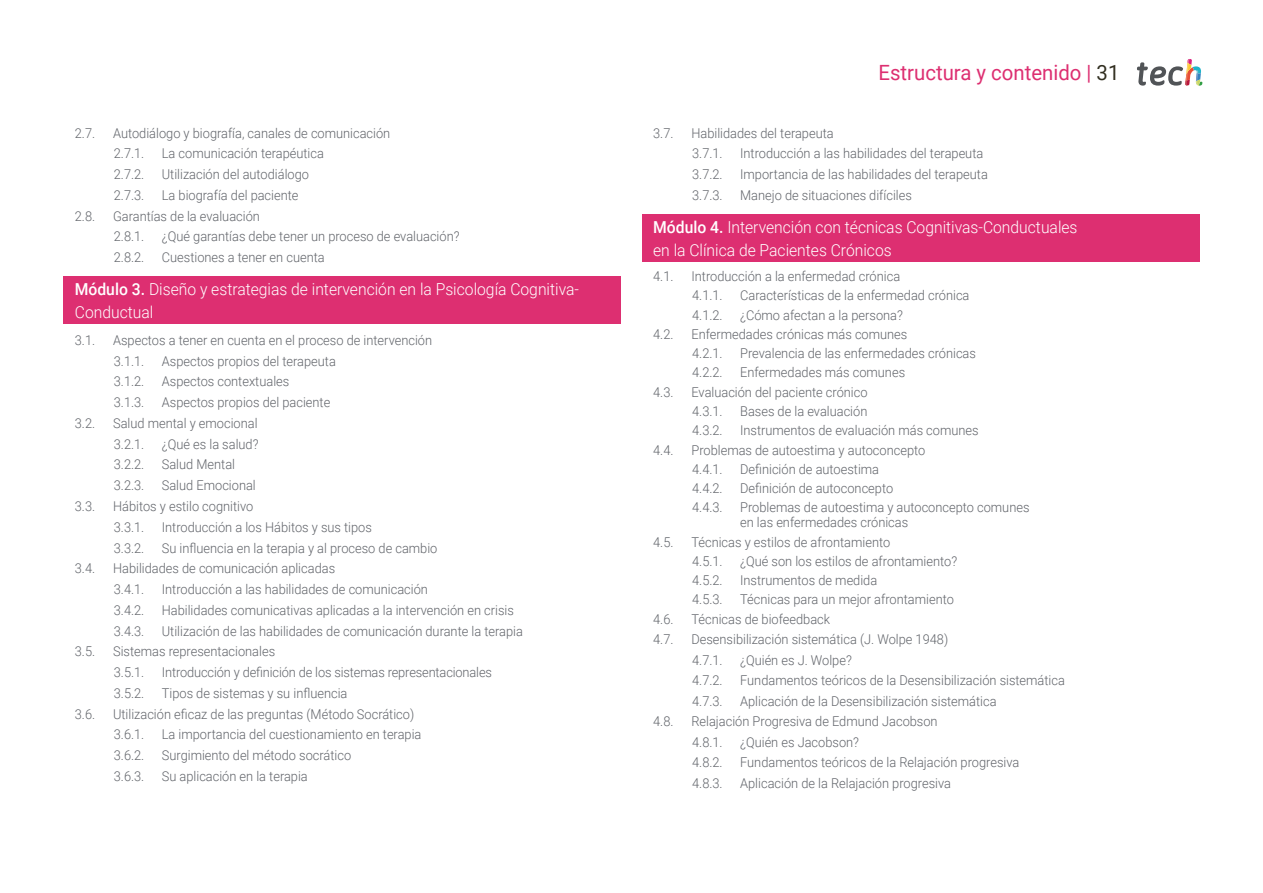
<style>
.page{position:relative;width:1263px;height:893px;background:#fff}
.page>*{position:absolute;margin:0;border:0;box-sizing:border-box;transform-origin:0 0}
.t1{font:21px "Roboto";color:#dd2f71}
.t2{font:300 16.5px/22.5px "Roboto";color:#fff;scale:.95 1}
.t3{font:300 13.5px/20.7px "Roboto";color:#61646a;scale:.95 1}
.s1{font-weight:500}
.s2{color:#312e20}
</style>
<div class="page">
<svg style="left:1137px;top:59px;width:65px;height:27px"></svg>
<div style="left:64px;top:277px;width:557px;height:47px;background:#dd2f71"></div>
<div style="left:642px;top:214px;width:557px;height:48px;background:#dd2f71"></div>
<p class="t3" style="left:75px;top:122px;width:23px">2.7.</p>
<p class="t3" style="left:113px;top:122px;width:293px">Autodiálogo y biografía, canales de comunicación<br>2.7.1.</p>
<p class="t3" style="left:162px;top:143px;width:172px">La comunicación terapéutica</p>
<p class="t3" style="left:114px;top:164px;width:34px">2.7.2.</p>
<p class="t3" style="left:162px;top:164px;width:156px">Utilización del autodiálogo</p>
<p class="t3" style="left:114px;top:184px;width:34px">2.7.3.</p>
<p class="t3" style="left:162px;top:184px;width:145px">La biografía del paciente</p>
<p class="t3" style="left:75px;top:205px;width:23px">2.8.</p>
<p class="t3" style="left:113px;top:205px;width:156px">Garantías de la evaluación<br>2.8.1.</p>
<p class="t3" style="left:162px;top:226px;width:315px">¿Qué garantías debe tener un proceso de evaluación?</p>
<p class="t3" style="left:114px;top:247px;width:34px">2.8.2.</p>
<p class="t3" style="left:162px;top:247px;width:173px">Cuestiones a tener en cuenta</p>
<p class="t2" style="left:75px;top:278px;width:532px"><span class="s1">Módulo 3.</span> Diseño y estrategias de intervención en la Psicología Cognitiva-<br>Conductual</p>
<p class="t3" style="left:75px;top:329px;width:23px">3.1.</p>
<p class="t3" style="left:113px;top:329px;width:337px">Aspectos a tener en cuenta en el proceso de intervención<br>3.1.1.</p>
<p class="t3" style="left:162px;top:350px;width:185px">Aspectos propios del terapeuta</p>
<p class="t3" style="left:114px;top:371px;width:34px">3.1.2.</p>
<p class="t3" style="left:162px;top:371px;width:136px">Aspectos contextuales</p>
<p class="t3" style="left:114px;top:392px;width:34px">3.1.3.</p>
<p class="t3" style="left:162px;top:392px;width:179px">Aspectos propios del paciente</p>
<p class="t3" style="left:75px;top:412px;width:23px">3.2.</p>
<p class="t3" style="left:113px;top:412px;width:154px">Salud mental y emocional<br>3.2.1.</p>
<p class="t3" style="left:162px;top:433px;width:103px">¿Qué es la salud?</p>
<p class="t3" style="left:114px;top:454px;width:34px">3.2.2.</p>
<p class="t3" style="left:162px;top:454px;width:79px">Salud Mental</p>
<p class="t3" style="left:114px;top:475px;width:34px">3.2.3.</p>
<p class="t3" style="left:162px;top:475px;width:100px">Salud Emocional</p>
<p class="t3" style="left:75px;top:495px;width:23px">3.3.</p>
<p class="t3" style="left:113px;top:495px;width:149px">Hábitos y estilo cognitivo<br>3.3.1.</p>
<p class="t3" style="left:162px;top:516px;width:223px">Introducción a los Hábitos y sus tipos</p>
<p class="t3" style="left:114px;top:537px;width:34px">3.3.2.</p>
<p class="t3" style="left:162px;top:537px;width:292px">Su influencia en la terapia y al proceso de cambio</p>
<p class="t3" style="left:75px;top:558px;width:23px">3.4.</p>
<p class="t3" style="left:113px;top:558px;width:235px">Habilidades de comunicación aplicadas<br>3.4.1.</p>
<p class="t3" style="left:162px;top:578px;width:282px">Introducción a las habilidades de comunicación</p>
<p class="t3" style="left:114px;top:599px;width:34px">3.4.2.</p>
<p class="t3" style="left:162px;top:599px;width:372px">Habilidades comunicativas aplicadas a la intervención en crisis</p>
<p class="t3" style="left:114px;top:620px;width:34px">3.4.3.</p>
<p class="t3" style="left:162px;top:620px;width:382px">Utilización de las habilidades de comunicación durante la terapia</p>
<p class="t3" style="left:75px;top:641px;width:23px">3.5.</p>
<p class="t3" style="left:113px;top:641px;width:172px">Sistemas representacionales<br>3.5.1.</p>
<p class="t3" style="left:162px;top:661px;width:349px">Introducción y definición de los sistemas representacionales</p>
<p class="t3" style="left:114px;top:682px;width:34px">3.5.2.</p>
<p class="t3" style="left:162px;top:682px;width:197px">Tipos de sistemas y su influencia</p>
<p class="t3" style="left:75px;top:703px;width:23px">3.6.</p>
<p class="t3" style="left:113px;top:703px;width:318px">Utilización eficaz de las preguntas (Método Socrático)<br>3.6.1.</p>
<p class="t3" style="left:162px;top:724px;width:275px">La importancia del cuestionamiento en terapia</p>
<p class="t3" style="left:114px;top:744px;width:34px">3.6.2.</p>
<p class="t3" style="left:162px;top:744px;width:201px">Surgimiento del método socrático</p>
<p class="t3" style="left:114px;top:765px;width:34px">3.6.3.</p>
<p class="t3" style="left:162px;top:765px;width:155px">Su aplicación en la terapia</p>
<h1 class="t1" style="left:878px;top:57px;width:242px">Estructura y contenido | <span class="s2">31</span></h1>
<p class="t3" style="left:653px;top:122px;width:23px">3.7.</p>
<p class="t3" style="left:691px;top:122px;width:151px">Habilidades del terapeuta<br>3.7.1.</p>
<p class="t3" style="left:740px;top:143px;width:257px">Introducción a las habilidades del terapeuta</p>
<p class="t3" style="left:692px;top:164px;width:34px">3.7.2.</p>
<p class="t3" style="left:740px;top:164px;width:262px">Importancia de las habilidades del terapeuta</p>
<p class="t3" style="left:692px;top:184px;width:34px">3.7.3.</p>
<p class="t3" style="left:740px;top:184px;width:182px">Manejo de situaciones difíciles</p>
<p class="t2" style="left:653px;top:215px;width:448px"><span class="s1">Módulo 4.</span> Intervención con técnicas Cognitivas-Conductuales en la Clínica de Pacientes Crónicos</p>
<p class="t3" style="left:653px;top:266px;width:23px">4.1.</p>
<p class="t3" style="left:691px;top:266px;width:221px;line-height:19.2px">Introducción a la enfermedad crónica<br>4.1.1.</p>
<p class="t3" style="left:740px;top:285px;width:243px">Características de la enfermedad crónica</p>
<p class="t3" style="left:692px;top:304px;width:34px">4.1.2.</p>
<p class="t3" style="left:740px;top:304px;width:173px">¿Cómo afectan a la persona?</p>
<p class="t3" style="left:653px;top:323px;width:23px">4.2.</p>
<p class="t3" style="left:691px;top:324px;width:229px;line-height:19.2px">Enfermedades crónicas más comunes<br>4.2.1.</p>
<p class="t3" style="left:740px;top:343px;width:250px">Prevalencia de las enfermedades crónicas</p>
<p class="t3" style="left:692px;top:362px;width:34px">4.2.2.</p>
<p class="t3" style="left:740px;top:362px;width:175px">Enfermedades más comunes</p>
<p class="t3" style="left:653px;top:381px;width:23px">4.3.</p>
<p class="t3" style="left:691px;top:382px;width:187px;line-height:19.2px">Evaluación del paciente crónico<br>4.3.1.</p>
<p class="t3" style="left:740px;top:400px;width:135px">Bases de la evaluación</p>
<p class="t3" style="left:692px;top:420px;width:34px">4.3.2.</p>
<p class="t3" style="left:740px;top:420px;width:252px">Instrumentos de evaluación más comunes</p>
<p class="t3" style="left:653px;top:439px;width:23px">4.4.</p>
<p class="t3" style="left:691px;top:440px;width:248px;line-height:19.2px">Problemas de autoestima y autoconcepto<br>4.4.1.</p>
<p class="t3" style="left:740px;top:458px;width:148px">Definición de autoestima</p>
<p class="t3" style="left:692px;top:477px;width:34px">4.4.2.</p>
<p class="t3" style="left:740px;top:477px;width:163px">Definición de autoconcepto</p>
<p class="t3" style="left:692px;top:497px;width:34px">4.4.3.</p>
<p class="t3" style="left:740px;top:499px;width:306px;line-height:15px">Problemas de autoestima y autoconcepto comunes en las enfermedades crónicas</p>
<p class="t3" style="left:653px;top:531px;width:23px">4.5.</p>
<p class="t3" style="left:691px;top:532px;width:211px;line-height:19.2px">Técnicas y estilos de afrontamiento<br>4.5.1.</p>
<p class="t3" style="left:740px;top:550px;width:230px">¿Qué son los estilos de afrontamiento?</p>
<p class="t3" style="left:692px;top:569px;width:34px">4.5.2.</p>
<p class="t3" style="left:740px;top:569px;width:146px">Instrumentos de medida</p>
<p class="t3" style="left:692px;top:589px;width:34px">4.5.3.</p>
<p class="t3" style="left:740px;top:589px;width:226px">Técnicas para un mejor afrontamiento</p>
<p class="t3" style="left:653px;top:608px;width:23px">4.6.</p>
<p class="t3" style="left:691px;top:608px;width:147px">Técnicas de biofeedback</p>
<p class="t3" style="left:653px;top:629px;width:23px">4.7.</p>
<p class="t3" style="left:691px;top:629px;width:272px">Desensibilización sistemática (J. Wolpe 1948)<br>4.7.1.</p>
<p class="t3" style="left:740px;top:649px;width:119px">¿Quién es J. Wolpe?</p>
<p class="t3" style="left:692px;top:669px;width:34px">4.7.2.</p>
<p class="t3" style="left:740px;top:669px;width:343px">Fundamentos teóricos de la Desensibilización sistemática</p>
<p class="t3" style="left:692px;top:690px;width:34px">4.7.3.</p>
<p class="t3" style="left:740px;top:690px;width:271px">Aplicación de la Desensibilización sistemática</p>
<p class="t3" style="left:653px;top:711px;width:23px">4.8.</p>
<p class="t3" style="left:691px;top:711px;width:261px">Relajación Progresiva de Edmund Jacobson<br>4.8.1.</p>
<p class="t3" style="left:740px;top:731px;width:127px">¿Quién es Jacobson?</p>
<p class="t3" style="left:692px;top:752px;width:34px">4.8.2.</p>
<p class="t3" style="left:740px;top:752px;width:295px">Fundamentos teóricos de la Relajación progresiva</p>
<p class="t3" style="left:692px;top:772px;width:34px">4.8.3.</p>
<p class="t3" style="left:740px;top:772px;width:223px">Aplicación de la Relajación progresiva</p>
</div>
